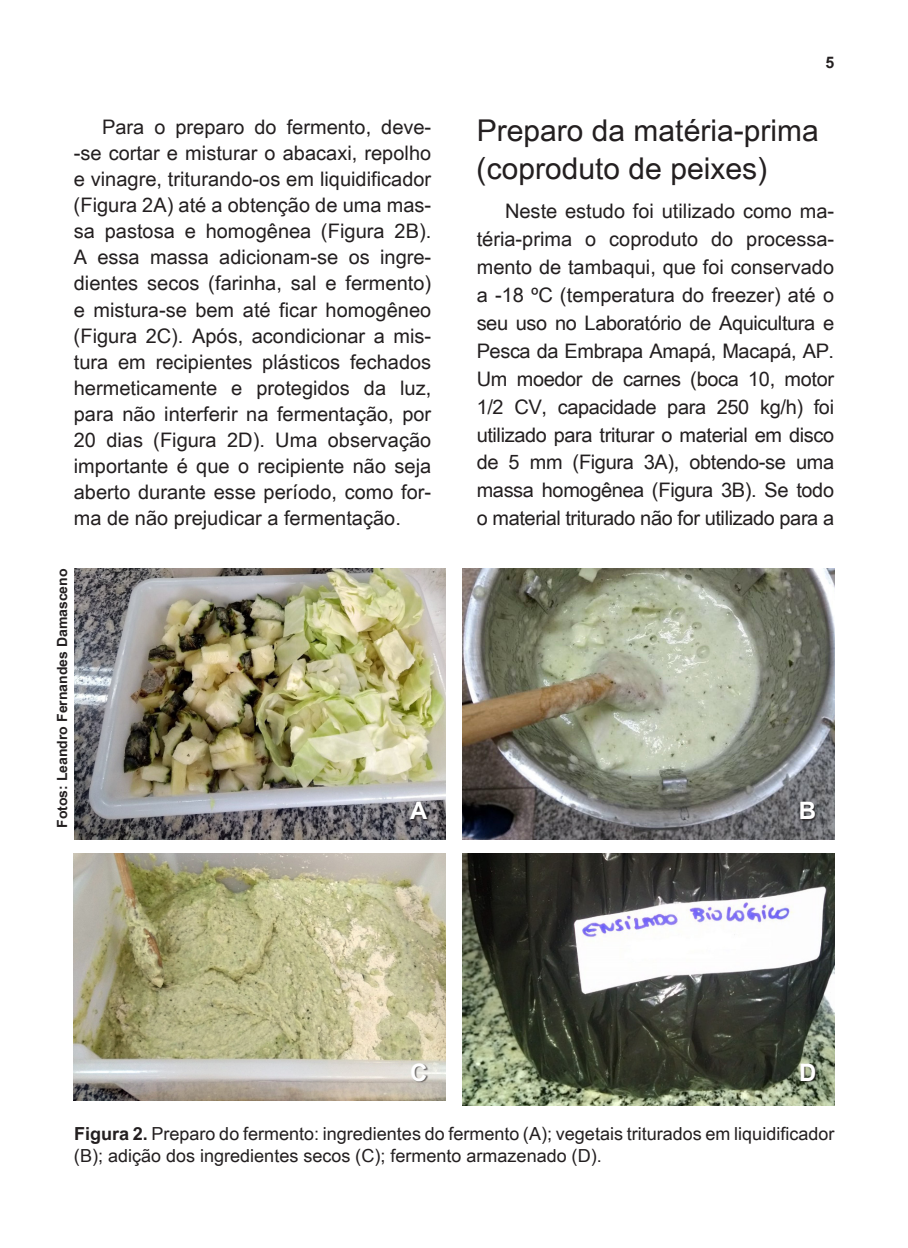
<style>
.page{position:relative;width:908px;height:1248px;background:#fff}
.page>*{position:absolute;margin:0;border:0;box-sizing:border-box;transform-origin:0 0}
.t1{font:30px/37.8px "Arial";color:#231f20}
.t2{font:700 24px "Arial";color:#fff}
.t3{font:20px/26px "Arial";letter-spacing:-.01em;color:#231f20;text-align:justify}
.t4{font:18px/21.6px "Arial";color:#231f20}
.t5{font:700 16px "Arial";color:#231f20}
.t6{font:700 14px "Arial";color:#231f20}
.s1{font-weight:700}
</style>
<div class="page">
<img style="left:74px;top:568px;width:371px;height:271px">
<img style="left:462px;top:568px;width:372px;height:271px">
<img style="left:74px;top:853px;width:371px;height:247px">
<img style="left:462px;top:853px;width:371px;height:252px">
<div style="left:410px;top:802px;width:19px;height:19px;background:#231f20;opacity:.75"></div>
<div style="left:800px;top:802px;width:17px;height:19px;background:#231f20;opacity:.75"></div>
<div style="left:411px;top:1063px;width:17px;height:19px;background:#231f20;opacity:.75"></div>
<div style="left:800px;top:1063px;width:16px;height:19px;background:#231f20;opacity:.75"></div>
<p class="t5" style="left:825px;top:53px;width:10px">5</p>
<p class="t3" style="left:74px;top:114px;width:359px;text-indent:28px">Para o preparo do fermento, deve--se cortar e misturar o abacaxi, repolho e vinagre, triturando-os em liquidificador (Figura 2A) até a obtenção de uma mas&shy;sa pastosa e homogênea (Figura 2B).<br>A essa massa adicionam-se os ingre&shy;dientes secos (farinha, sal e fermento) e mistura-se bem até ficar homogêneo (Figura 2C). Após, acondicionar a mis&shy;tura em recipientes plásticos fechados hermeticamente e protegidos da luz, para não interferir na fermentação, por 20 dias (Figura 2D). Uma observação importante é que o recipiente não seja aberto durante esse período, como for&shy;ma de não prejudicar a fermentação.</p>
<h1 class="t1" style="left:476px;top:111px;width:343px">Preparo da matéria-prima (coproduto de peixes)</h1>
<p class="t3" style="left:476px;top:197px;width:359px;line-height:28px;text-indent:28px">Neste estudo foi utilizado como ma&shy;téria-prima o coproduto do processa&shy;mento de tambaqui, que foi conservado a -18 ºC (temperatura do freezer) até o seu uso no Laboratório de Aquicultura e Pesca da Embrapa Amapá, Macapá, AP.<br>Um moedor de carnes (boca 10, motor 1/2 CV, capacidade para 250 kg/h) foi utilizado para triturar o material em disco de 5 mm (Figura 3A), obtendo-se uma massa homogênea (Figura 3B). Se todo o material triturado não for utilizado para a</p>
<p class="t6" style="left:54px;top:827px;width:261px;rotate:-90deg">Fotos: Leandro Fernandes Damasceno</p>
<p class="t2" style="left:410px;top:797px;width:19px">A</p>
<p class="t2" style="left:798px;top:797px;width:19px">B</p>
<p class="t2" style="left:410px;top:1058px;width:19px">C</p>
<p class="t2" style="left:798px;top:1058px;width:19px">D</p>
<p class="t4" style="left:74px;top:1122px;width:761px"><span class="s1">Figura 2.</span> Preparo do fermento: ingredientes do fermento (A); vegetais triturados em liquidificador (B); adição dos ingredientes secos (C); fermento armazenado (D).</p>
</div>
